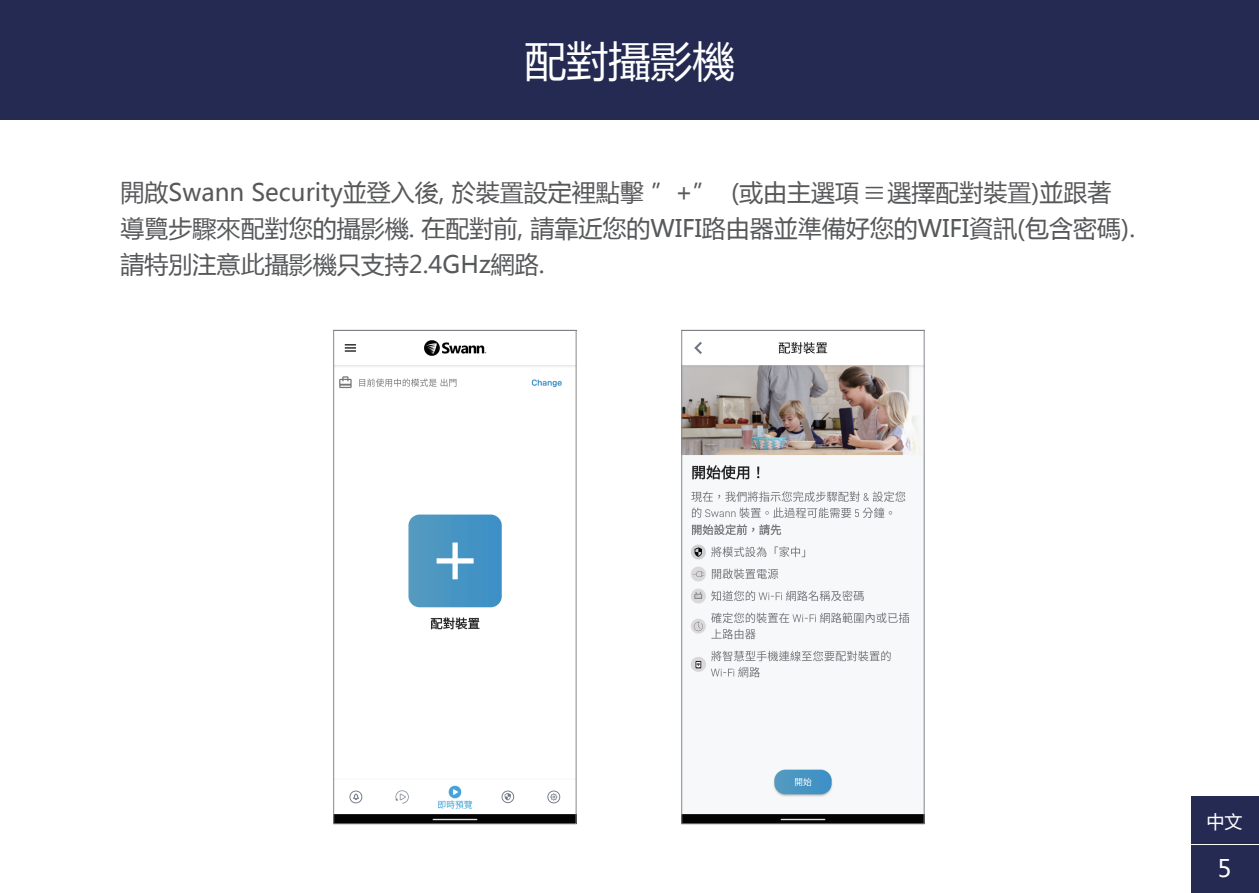
<style>
.page{position:relative;width:1259px;height:893px;background:#fff}
.page>*{position:absolute;margin:0;border:0;box-sizing:border-box;transform-origin:0 0}
.t1{font:42px "Microsoft Ya Hei";color:#fff}
.t2{font:24px/36px "Microsoft Ya Hei";color:#57585a}
.t3{font:24px "Microsoft Ya Hei";color:#fff}
.t4{font:18px "Microsoft Ya Hei";color:#fff}
</style>
<div class="page">
<div style="left:0;top:0;width:1259px;height:119px;background:#242a52"></div>
<div style="left:1191px;top:844px;width:68px;height:49px;background:#242a52"></div>
<div style="left:1191px;top:796px;width:68px;height:48px;background:#242a52"></div>
<hr style="left:1191px;top:844px;width:68px;height:1px;background:#fff">
<svg style="left:865px;top:187px;width:18px;height:12px"></svg>
<img style="left:335px;top:340px;width:239px;height:482px">
<img style="left:683px;top:341px;width:239px;height:481px">
<div style="left:333px;top:330px;width:243px;height:494px;border:1px solid #83888e"></div>
<div style="left:681px;top:330px;width:243px;height:494px;border:1px solid #83888e"></div>
<h1 class="t1" style="left:524px;top:32px;width:211px">配對攝影機</h1>
<p class="t2" style="left:121px;top:174px;width:1016px">開啟Swann Security並登入後, 於裝置設定裡點擊 ”+” (或由主選項 選擇配對裝置)並跟著導覽步驟來配對您的攝影機. 在配對前, 請靠近您的WIFI路由器並準備好您的WIFI資訊(包含密碼).請特別注意此攝影機只支持2.4GHz網路.</p>
<p class="t4" style="left:1206px;top:809px;width:37px">中文</p>
<p class="t3" style="left:1217px;top:852px;width:16px">5</p>
</div>
